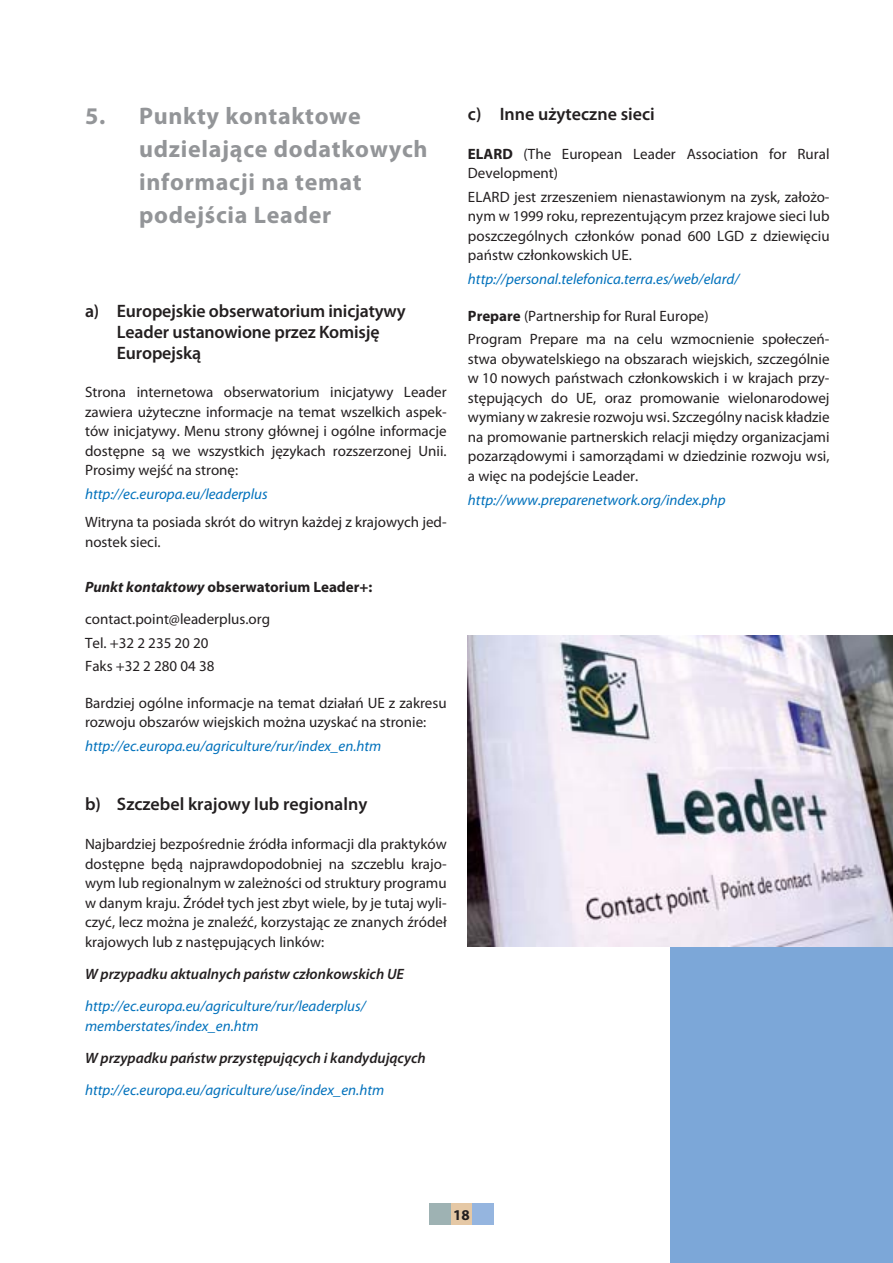
<style>
.page{position:relative;width:893px;height:1263px;background:#fff}
.page>*{position:absolute;margin:0;border:0;box-sizing:border-box;transform-origin:0 0}
.t1{font:700 24px/33px "Myriad Pro";letter-spacing:.03em;color:#939598}
.t2{font:600 18px/21px "Myriad Pro";letter-spacing:-.01em;color:#231f20}
.t3{font:15px/19.5px "Myriad Pro";color:#231f20}
.t4{font:italic 15px/19.5px "Myriad Pro";color:#0071bc}
.t5{font:italic 600 15px "Myriad Pro";color:#231f20}
.t6{font:700 15px "Myriad Pro";color:#231f20}
.s1{font-weight:700;font-style:italic}
.s2{font-weight:700}
</style>
<div class="page">
<div style="left:429px;top:1203px;width:22px;height:22px;background:#9eb2b3"></div>
<div style="left:451px;top:1203px;width:21px;height:22px;background:#e5c8a5"></div>
<div style="left:472px;top:1203px;width:21px;height:22px;background:#95b5df"></div>
<div style="left:670px;top:944px;width:222px;height:319px;background:#7ca7d8"></div>
<img style="left:468px;top:635px;width:424px;height:312px">
<h1 class="t1" style="left:139px;top:101px;width:290px;text-indent:-54px">5. Punkty kontaktowe udzielające dodatkowych informacji na temat podejścia Leader</h1>
<p class="t2" style="left:117px;top:301px;width:290px;text-indent:-32px">a) Europejskie obserwatorium inicjatywy<br>Leader ustanowione przez Komisję<br>Europejską</p>
<p class="t3" style="left:85px;top:384px;width:363px;text-align:justify">Strona internetowa obserwatorium inicjatywy Leader zawiera użyteczne informacje na temat wszelkich aspek&shy;tów inicjatywy. Menu strony głównej i ogólne informacje dostępne są we wszystkich językach rozszerzonej Unii.<br>Prosimy wejść na stronę:</p>
<p class="t4" style="left:85px;top:485px;width:184px">http://ec.europa.eu/leaderplus</p>
<p class="t3" style="left:85px;top:513px;width:363px">Witryna ta posiada skrót do witryn każdej z krajowych jed&shy;nostek sieci.</p>
<p class="t3" style="left:85px;top:571px;width:289px;line-height:32.2px"><span class="s1">Punkt kontaktowy</span> <span class="s2">obserwatorium Leader+: </span>contact.point@leaderplus.org</p>
<p class="t3" style="left:85px;top:632px;width:131px;line-height:23.7px">Tel. +32 2 235 20 20<br>Faks +32 2 280 04 38</p>
<p class="t3" style="left:85px;top:694px;width:363px">Bardziej ogólne informacje na temat działań UE z zakresu rozwoju obszarów wiejskich można uzyskać na stronie:</p>
<p class="t4" style="left:85px;top:737px;width:298px">http://ec.europa.eu/agriculture/rur/index_en.htm</p>
<p class="t2" style="left:85px;top:795px;width:284px">b) Szczebel krajowy lub regionalny</p>
<p class="t3" style="left:85px;top:835px;width:363px;text-align:justify">Najbardziej bezpośrednie źródła informacji dla praktyków dostępne będą najprawdopodobniej na szczeblu krajo&shy;wym lub regionalnym w zależności od struktury programu w danym kraju. Źródeł tych jest zbyt wiele, by je tutaj wyli&shy;czyć, lecz można je znaleźć, korzystając ze znanych źródeł krajowych lub z następujących linków:</p>
<p class="t5" style="left:85px;top:968px;width:320px">W przypadku aktualnych państw członkowskich UE</p>
<p class="t4" style="left:85px;top:997px;width:282px">http://ec.europa.eu/agriculture/rur/leaderplus/ memberstates/index_en.htm</p>
<p class="t5" style="left:85px;top:1052px;width:342px">W przypadku państw przystępujących i kandydujących</p>
<p class="t4" style="left:85px;top:1081px;width:301px">http://ec.europa.eu/agriculture/use/index_en.htm</p>
<p class="t2" style="left:468px;top:105px;width:188px">c) Inne użyteczne sieci</p>
<p class="t3" style="left:468px;top:145px;width:363px"><span class="s2">ELARD</span> (The European Leader Association for Rural<br>Development)</p>
<p class="t3" style="left:468px;top:188px;width:363px;text-align:justify">ELARD jest zrzeszeniem nienastawionym na zysk, założo&shy;nym w 1999 roku, reprezentującym przez krajowe sieci lub poszczególnych członków ponad 600 LGD z dziewięciu państw członkowskich UE.</p>
<p class="t4" style="left:468px;top:270px;width:273px">http://personal.telefonica.terra.es/web/elard/</p>
<p class="t3" style="left:468px;top:305px;width:363px;line-height:23.7px"><span class="s2">Prepare</span> (Partnership for Rural Europe)<br>Program Prepare ma na celu wzmocnienie społeczeń-</p>
<p class="t3" style="left:468px;top:350px;width:363px;text-align:justify">stwa obywatelskiego na obszarach wiejskich, szczególnie w 10 nowych państwach członkowskich i w krajach przy&shy;stępujących do UE, oraz promowanie wielonarodowej wymiany w zakresie rozwoju wsi. Szczególny nacisk kładzie na promowanie partnerskich relacji między organizacjami pozarządowymi i samorządami w dziedzinie rozwoju wsi, a więc na podejście Leader.</p>
<p class="t4" style="left:468px;top:491px;width:259px">http://www.preparenetwork.org/index.php</p>
<p class="t6" style="left:453px;top:1209px;width:18px">18</p>
</div>
